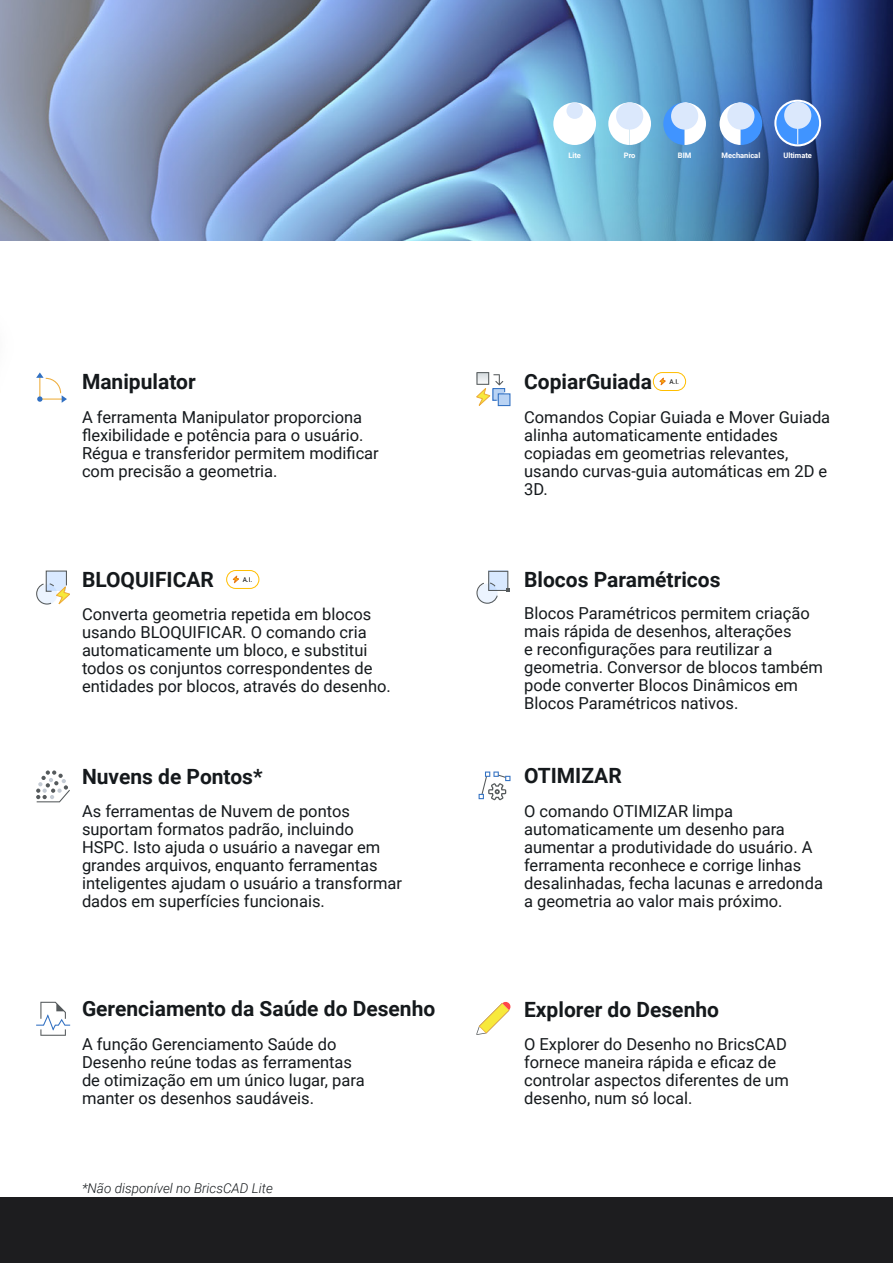
<style>
.page{position:relative;width:893px;height:1263px;background:#fff}
.page>*{position:absolute;margin:0;border:0;box-sizing:border-box;transform-origin:0 0}
.t1{font:700 21px "Roboto";color:#15191c}
.t2{font:16.5px/18px "Roboto";color:#15191c}
.t3{font:italic 300 13.5px "Roboto";color:#15191c}
.t4{font:700 7.5px "Roboto";color:#fff}
.t5{font:500 6.6px "Roboto";color:#222}
</style>
<div class="page">
<img style="left:0;top:0;width:893px;height:240px">
<div style="left:0;top:1198px;width:893px;height:65px;background:#1d1d1f"></div>
<div style="left:226px;top:570px;width:33px;height:19px;border:1px solid #ffbe00;border-radius:9px"></div>
<svg style="left:232px;top:575px;width:7px;height:9px"></svg>
<div style="left:653px;top:372px;width:33px;height:19px;border:1px solid #ffbe00;border-radius:9px"></div>
<svg style="left:659px;top:377px;width:7px;height:9px"></svg>
<svg style="left:476px;top:571px;width:33px;height:33px"></svg>
<svg style="left:479px;top:771px;width:31px;height:29px"></svg>
<svg style="left:36px;top:1002px;width:34px;height:34px"></svg>
<svg style="left:36px;top:570px;width:34px;height:34px"></svg>
<svg style="left:36px;top:770px;width:34px;height:32px"></svg>
<svg style="left:36px;top:372px;width:31px;height:31px"></svg>
<div style="left:498px;top:394px;width:12px;height:12px;background:#b9d3f4"></div>
<div style="left:498px;top:393px;width:12px;height:13px;border:1px solid #3170c2"></div>
<svg style="left:476px;top:372px;width:30px;height:34px"></svg>
<svg style="left:476px;top:1002px;width:34px;height:33px"></svg>
<img style="left:0;top:201px;width:36px;height:40px">
<svg style="left:553px;top:102px;width:43px;height:43px"></svg>
<div style="left:566px;top:103px;width:17px;height:16px;background:#dbe8fc;border-radius:50%"></div>
<svg style="left:608px;top:102px;width:43px;height:43px"></svg>
<div style="left:616px;top:103px;width:27px;height:27px;background:#dbe8fc;border-radius:50%"></div>
<svg style="left:663px;top:102px;width:43px;height:43px"></svg>
<div style="left:671px;top:103px;width:27px;height:27px;background:#dbe8fc;border-radius:50%"></div>
<svg style="left:719px;top:102px;width:43px;height:43px"></svg>
<div style="left:727px;top:103px;width:27px;height:27px;background:#dbe8fc;border-radius:50%"></div>
<svg style="left:774px;top:100px;width:47px;height:46px"></svg>
<svg style="left:776px;top:102px;width:43px;height:42px"></svg>
<p class="t4" style="left:568px;top:150px;width:14px">Lite</p>
<p class="t4" style="left:624px;top:150px;width:13px">Pro</p>
<p class="t4" style="left:678px;top:150px;width:15px">BIM</p>
<p class="t4" style="left:721px;top:150px;width:40px">Mechanical</p>
<p class="t4" style="left:783px;top:150px;width:30px">Ultimate</p>
<p class="t1" style="left:82px;top:367px;width:115px">Manipulator</p>
<p class="t1" style="left:524px;top:367px;width:129px">CopiarGuiada</p>
<p class="t5" style="left:669px;top:377px;width:11px">A.I.</p>
<p class="t2" style="left:82px;top:407px;width:298px">A ferramenta Manipulator proporciona flexibilidade e potência para o usuário.<br>Régua e transferidor permitem modificar com precisão a geometria.</p>
<p class="t2" style="left:524px;top:407px;width:308px">Comandos Copiar Guiada e Mover Guiada alinha automaticamente entidades copiadas em geometrias relevantes, usando curvas-guia automáticas em 2D e<br>3D.</p>
<p class="t1" style="left:82px;top:565px;width:133px">BLOQUIFICAR</p>
<p class="t5" style="left:243px;top:575px;width:11px">A.I.</p>
<p class="t1" style="left:524px;top:565px;width:198px">Blocos Paramétricos</p>
<p class="t2" style="left:82px;top:605px;width:291px">Converta geometria repetida em blocos</p>
<p class="t2" style="left:82px;top:623px;width:310px">usando BLOQUIFICAR. O comando cria automaticamente um bloco, e substitui todos os conjuntos correspondentes de entidades por blocos, através do desenho.</p>
<p class="t2" style="left:524px;top:604px;width:300px">Blocos Paramétricos permitem criação mais rápida de desenhos, alterações<br>e reconfigurações para reutilizar a geometria. Conversor de blocos também pode converter Blocos Dinâmicos em Blocos Paramétricos nativos.</p>
<p class="t1" style="left:82px;top:762px;width:182px">Nuvens de Pontos*</p>
<p class="t1" style="left:524px;top:761px;width:99px">OTIMIZAR</p>
<p class="t2" style="left:82px;top:802px;width:322px">As ferramentas de Nuvem de pontos suportam formatos padrão, incluindo HSPC. Isto ajuda o usuário a navegar em grandes arquivos, enquanto ferramentas inteligentes ajudam o usuário a transformar dados em superfícies funcionais.</p>
<p class="t2" style="left:524px;top:802px;width:300px">O comando OTIMIZAR limpa automaticamente um desenho para aumentar a produtividade do usuário. A ferramenta reconhece e corrige linhas desalinhadas, fecha lacunas e arredonda a geometria ao valor mais próximo.</p>
<p class="t1" style="left:82px;top:994px;width:355px">Gerenciamento da Saúde do Desenho</p>
<p class="t1" style="left:524px;top:994px;width:196px">Explorer do Desenho</p>
<p class="t2" style="left:82px;top:1034px;width:284px">A função Gerenciamento Saúde do Desenho reúne todas as ferramentas de otimização em um único lugar, para manter os desenhos saudáveis.</p>
<p class="t2" style="left:524px;top:1035px;width:266px">O Explorer do Desenho no BricsCAD fornece maneira rápida e eficaz de controlar aspectos diferentes de um desenho, num só local.</p>
<p class="t3" style="left:82px;top:1178px;width:192px">*Não disponível no BricsCAD Lite</p>
</div>
